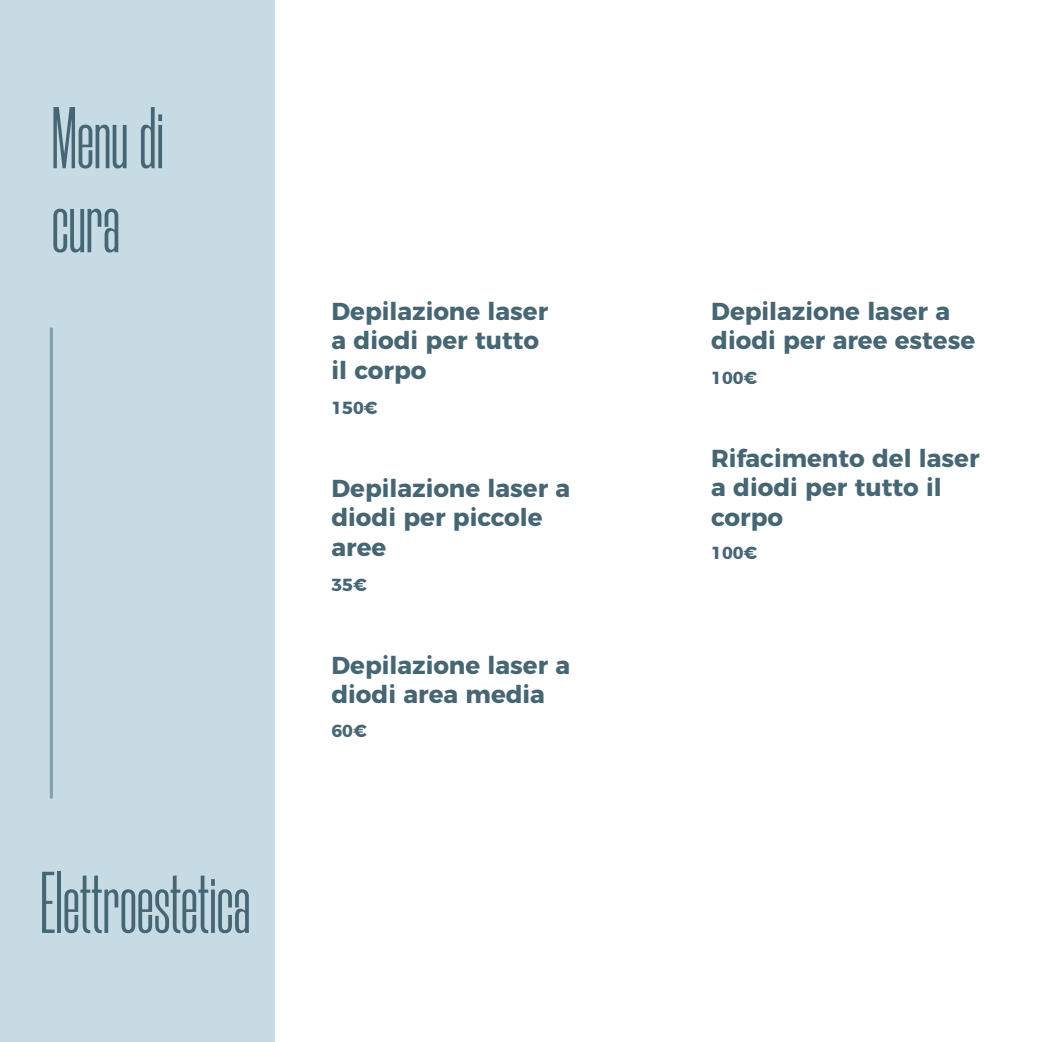
<style>
.page{position:relative;width:1042px;height:1042px;background:#fff}
.page>*{position:absolute;margin:0;border:0;box-sizing:border-box;transform-origin:0 0}
.t1{font:87.5px/84px "Morganite";color:#466674}
.t2{font:700 24.5px/29.4px "Montserrat";color:#466674}
.t3{font:700 17.5px "Montserrat";color:#466674}
</style>
<div class="page">
<div style="left:0;top:0;width:274px;height:1042px;background:#c6dbe4"></div>
<hr style="left:50px;top:327px;width:3px;height:471px;background:#85a1ae">
<h1 class="t1" style="left:52px;top:97px;width:114px">Menu di cura</h1>
<h1 class="t1" style="left:40px;top:861px;width:212px">Elettroestetica</h1>
<p class="t2" style="left:331px;top:295px;width:218px">Depilazione laser a diodi per tutto il corpo</p>
<p class="t3" style="left:331px;top:393px;width:48px">150€</p>
<p class="t2" style="left:331px;top:471px;width:240px">Depilazione laser a diodi per piccole aree</p>
<p class="t3" style="left:331px;top:570px;width:37px">35€</p>
<p class="t2" style="left:331px;top:648px;width:240px">Depilazione laser a diodi area media</p>
<p class="t3" style="left:331px;top:717px;width:37px">60€</p>
<p class="t2" style="left:711px;top:295px;width:265px">Depilazione laser a diodi per aree estese</p>
<p class="t3" style="left:711px;top:363px;width:48px">100€</p>
<p class="t2" style="left:711px;top:441px;width:270px">Rifacimento del laser a diodi per tutto il corpo</p>
<p class="t3" style="left:711px;top:539px;width:48px">100€</p>
</div>
